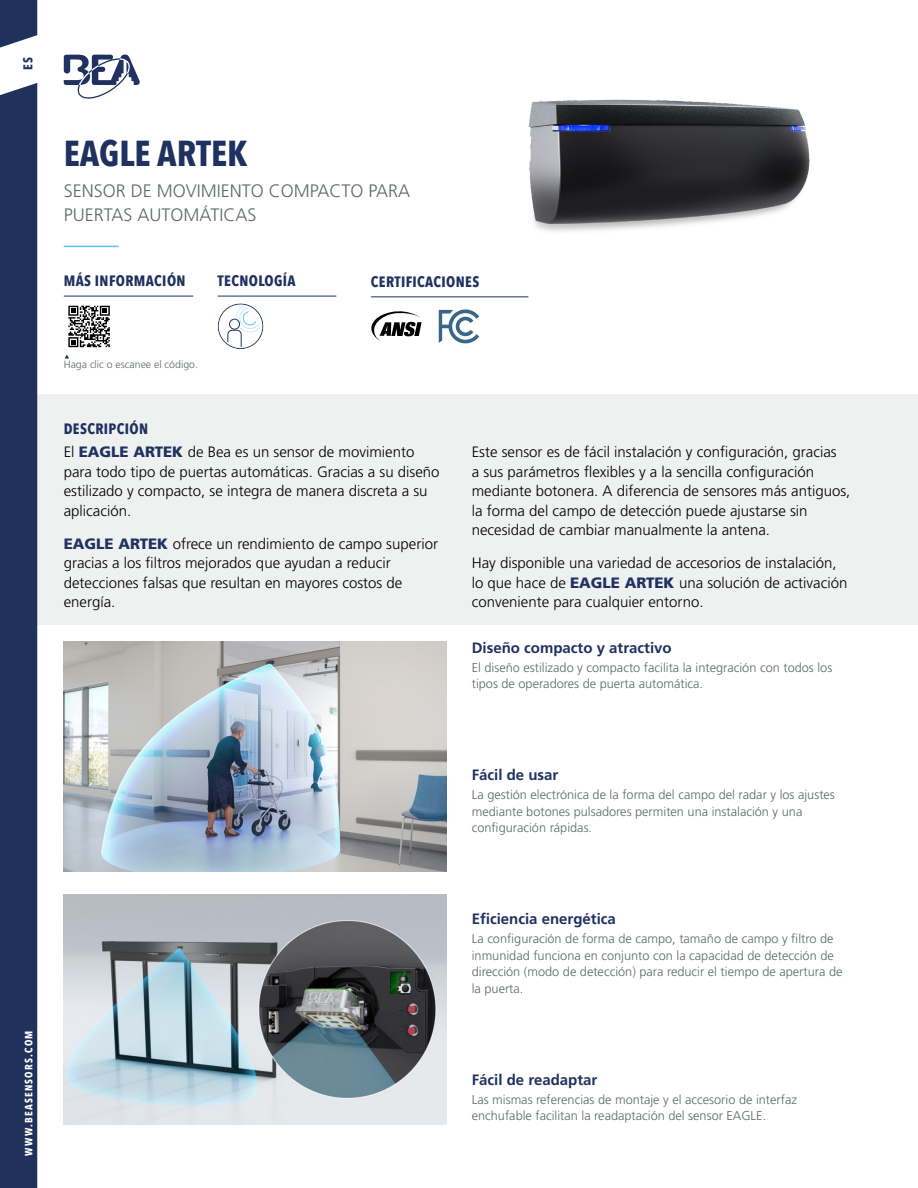
<style>
.page{position:relative;width:918px;height:1188px;background:#fff}
.page>*{position:absolute;margin:0;border:0;box-sizing:border-box;transform-origin:0 0}
.t1{font:700 36px "Avenir Next Condensed";color:#1e3160}
.t2{font:300 18px/24px "Frutiger LT Std";color:#606768}
.t3{font:300 15px/19.5px "Frutiger LT Std";color:#000}
.t4{font:700 15px "Frutiger LT Std";color:#1e3160}
.t5{font:700 15px "Avenir Next Condensed";letter-spacing:.025em;color:#1e3160}
.t6{font:300 12.75px/16.5px "Frutiger LT Std";color:#606768}
.t7{font:700 12.75px "Avenir Next Condensed";color:#1e3160}
.t8{font:300 10.5px "Frutiger LT Std";color:#606768}
.t9{font:700 10.5px "Avenir Next Condensed";letter-spacing:.12em;color:#fff}
.s1{font-weight:900;color:#1e3160}
</style>
<div class="page">
<div style="left:15px;top:395px;width:903px;height:230px;background:#eff0f0"></div>
<svg style="left:65px;top:355px;width:4px;height:4px"></svg>
<img style="left:528px;top:99px;width:282px;height:133px">
<img style="left:64px;top:894px;width:382px;height:230px">
<svg style="left:68px;top:306px;width:42px;height:41px"></svg>
<svg style="left:371px;top:311px;width:51px;height:30px"></svg>
<svg style="left:439px;top:309px;width:40px;height:34px"></svg>
<svg style="left:218px;top:303px;width:45px;height:46px"></svg>
<div style="left:0;top:83px;width:37px;height:1105px;background:#20325b"></div>
<svg style="left:0;top:0;width:37px;height:48px;background:#3e4e71"></svg>
<svg style="left:64px;top:55px;width:76px;height:44px"></svg>
<img style="left:64px;top:642px;width:382px;height:229px">
<hr style="left:64px;top:246px;width:55px;height:1px;background:#5cc3ef">
<hr style="left:218px;top:296px;width:118px;height:1px;background:#1e3160">
<hr style="left:371px;top:296px;width:157px;height:1px;background:#1e3160">
<hr style="left:64px;top:296px;width:129px;height:1px;background:#1e3160">
<p class="t7" style="left:20px;top:70px;width:14px;rotate:-90deg">ES</p>
<p class="t9" style="left:22px;top:1156px;width:127px;rotate:-90deg">WWW.BEASENSORS.COM</p>
<h1 class="t1" style="left:64px;top:131px;width:185px">EAGLE ARTEK</h1>
<p class="t2" style="left:64px;top:179px;width:348px">SENSOR DE MOVIMIENTO COMPACTO PARA<br>PUERTAS AUTOMÁTICAS</p>
<p class="t5" style="left:64px;top:272px;width:123px">MÁS INFORMACIÓN</p>
<p class="t5" style="left:371px;top:273px;width:110px">CERTIFICACIONES</p>
<p class="t5" style="left:218px;top:272px;width:80px">TECNOLOGÍA</p>
<p class="t8" style="left:64px;top:359px;width:136px">Haga clic o escanee el código.</p>
<p class="t5" style="left:64px;top:420px;width:86px">DESCRIPCIÓN</p>
<p class="t3" style="left:64px;top:443px;width:377px">El <span class="s1">EAGLE ARTEK</span> de Bea es un sensor de movimiento para todo tipo de puertas automáticas. Gracias a su diseño estilizado y compacto, se integra de manera discreta a su aplicación.</p>
<p class="t3" style="left:64px;top:534px;width:376px"><span class="s1">EAGLE ARTEK</span> ofrece un rendimiento de campo superior gracias a los filtros mejorados que ayudan a reducir detecciones falsas que resultan en mayores costos de energía.</p>
<p class="t3" style="left:472px;top:443px;width:380px">Este sensor es de fácil instalación y configuración, gracias<br>a sus parámetros flexibles y a la sencilla configuración mediante botonera. A diferencia de sensores más antiguos, la forma del campo de detección puede ajustarse sin necesidad de cambiar manualmente la antena.</p>
<p class="t3" style="left:472px;top:554px;width:377px">Hay disponible una variedad de accesorios de instalación, lo que hace de <span class="s1">EAGLE ARTEK</span> una solución de activación conveniente para cualquier entorno.</p>
<p class="t4" style="left:472px;top:639px;width:202px">Diseño compacto y atractivo</p>
<p class="t6" style="left:472px;top:659px;width:362px">El diseño estilizado y compacto facilita la integración con todos los tipos de operadores de puerta automática.</p>
<p class="t4" style="left:472px;top:766px;width:88px">Fácil de usar</p>
<p class="t6" style="left:472px;top:787px;width:365px">La gestión electrónica de la forma del campo del radar y los ajustes mediante botones pulsadores permiten una instalación y una configuración rápidas.</p>
<p class="t4" style="left:472px;top:910px;width:146px">Eficiencia energética</p>
<p class="t6" style="left:472px;top:931px;width:372px">La configuración de forma de campo, tamaño de campo y filtro de inmunidad funciona en conjunto con la capacidad de detección de dirección (modo de detección) para reducir el tiempo de apertura de la puerta.</p>
<p class="t4" style="left:472px;top:1071px;width:127px">Fácil de readaptar</p>
<p class="t6" style="left:472px;top:1091px;width:327px">Las mismas referencias de montaje y el accesorio de interfaz enchufable facilitan la readaptación del sensor EAGLE.</p>
</div>
